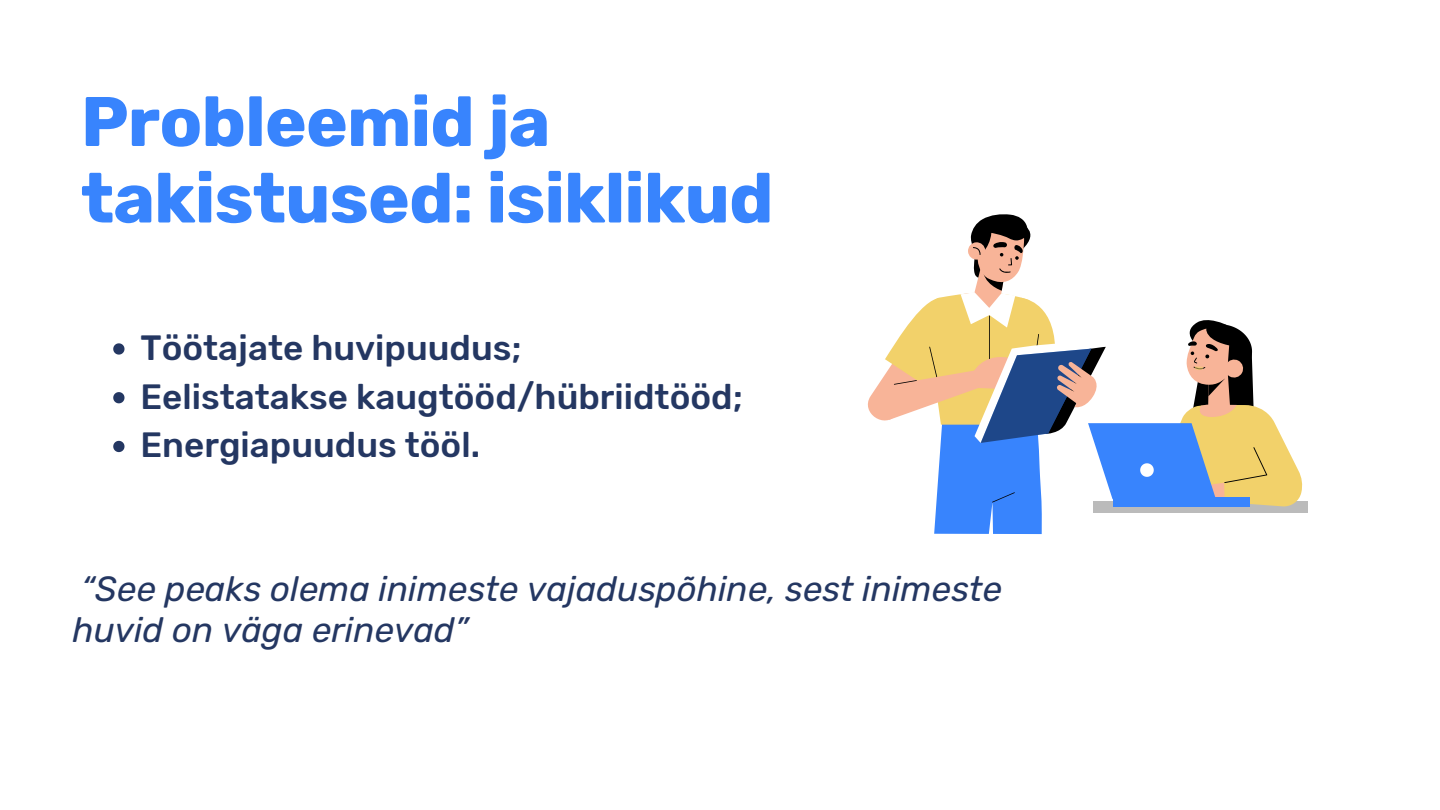
<style>
.page{position:relative;width:1440px;height:810px;background:#fff}
.page>*{position:absolute;margin:0;border:0;box-sizing:border-box;transform-origin:0 0}
.t1{font:700 70px/76.5px "Rubik";letter-spacing:-.01em;color:#3884fd}
.t2{font:500 35px "Rubik";color:#243762}
.t3{font:italic 35px/41.2px "Rubik";color:#243762}
</style>
<div class="page">
<svg style="left:867px;top:214px;width:436px;height:320px"></svg>
<svg style="left:113px;top:343px;width:11px;height:12px"></svg>
<svg style="left:113px;top:392px;width:11px;height:11px"></svg>
<svg style="left:113px;top:441px;width:11px;height:11px"></svg>
<p class="t1" style="left:81px;top:84px;width:694px">Probleemid ja takistused: isiklikud</p>
<p class="t2" style="left:140px;top:327px;width:383px">Töötajate huvipuudus;</p>
<p class="t2" style="left:140px;top:376px;width:604px">Eelistatakse kaugtööd/hübriidtööd;</p>
<p class="t2" style="left:140px;top:425px;width:341px">Energiapuudus tööl.</p>
<p class="t3" style="left:72px;top:569px;width:931px">“See peaks olema inimeste vajaduspõhine, sest inimeste huvid on väga erinevad”</p>
</div>
